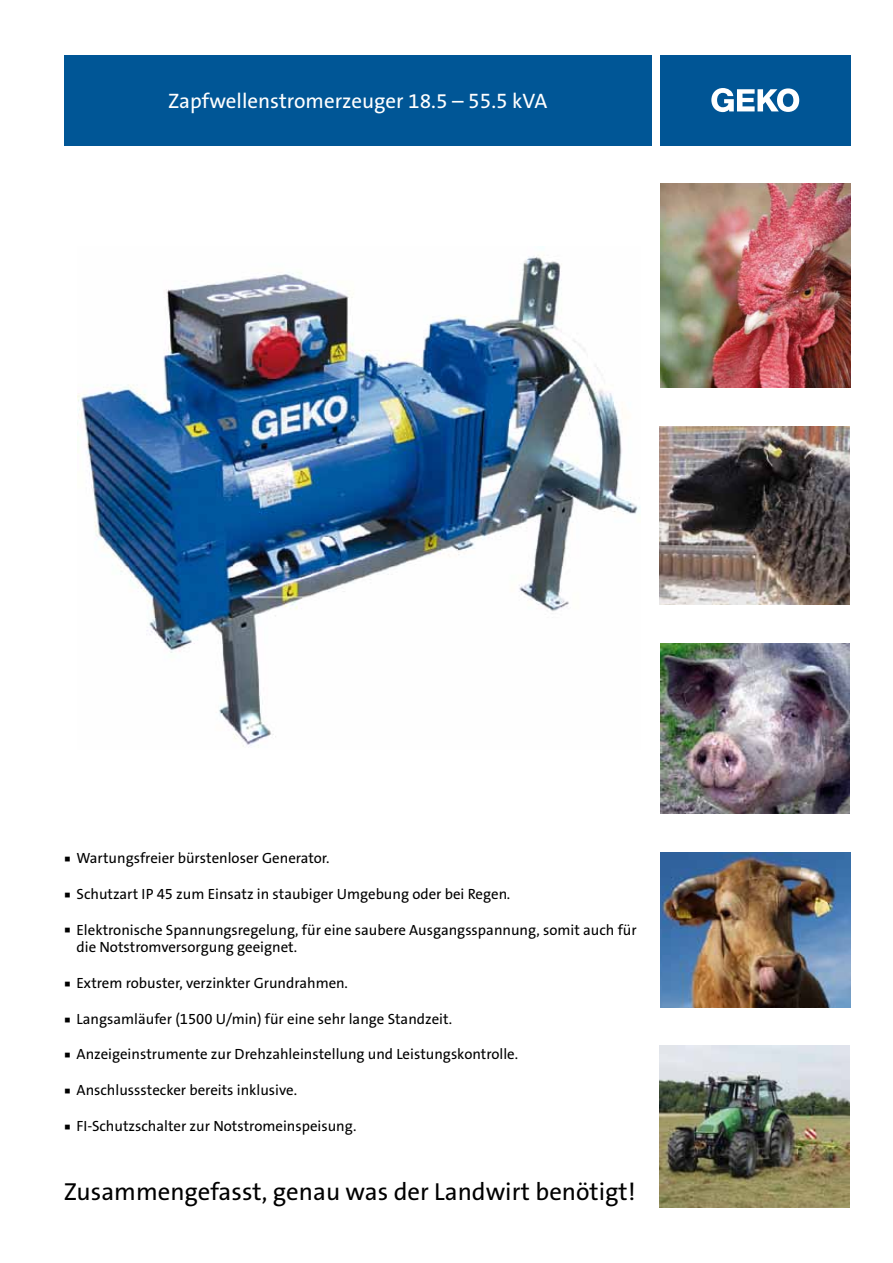
<style>
.page{position:relative;width:893px;height:1263px;background:#fff}
.page>*{position:absolute;margin:0;border:0;box-sizing:border-box;transform-origin:0 0}
.t1{font:24.75px "The Sans B LT5 Plain";color:#000}
.t2{font:21px "The Sans B W5 Plain";color:#fff}
.t3{font:14.85px/17.9px "The Sans B LT5 Plain";color:#000}
.s1{font-family:"The Sans B LT5 Plain"}
.s2{font-family:"Arial";font-size:21px}
</style>
<div class="page">
<div style="left:660px;top:55px;width:190px;height:90px;background:#005595"></div>
<svg style="left:711px;top:88px;width:88px;height:24px"></svg>
<div style="left:64px;top:55px;width:588px;height:90px;background:#005696"></div>
<img style="left:78px;top:255px;width:562px;height:492px">
<img style="left:660px;top:184px;width:190px;height:204px">
<img style="left:659px;top:426px;width:191px;height:179px">
<img style="left:660px;top:644px;width:189px;height:170px">
<img style="left:661px;top:852px;width:189px;height:155px">
<img style="left:659px;top:1046px;width:190px;height:162px">
<h2 class="t2" style="left:168px;top:88px;width:381px">Zapfwellenstromerzeuger 18.5 <span class="s1">– 55.5 kVA</span></h2>
<p class="t3" style="left:64px;top:849px;width:267px"><span class="s2">▪</span> Wartungsfreier bürstenloser Generator.</p>
<p class="t3" style="left:64px;top:885px;width:448px"><span class="s2">▪</span> Schutzart IP 45 zum Einsatz in staubiger Umgebung oder bei Regen.</p>
<p class="t3" style="left:77px;top:921px;width:562px;text-indent:-13px"><span class="s2">▪</span> Elektronische Spannungsregelung, für eine saubere Ausgangsspannung, somit auch für die Notstromversorgung geeignet.</p>
<p class="t3" style="left:64px;top:974px;width:286px"><span class="s2">▪</span> Extrem robuster, verzinkter Grundrahmen.</p>
<p class="t3" style="left:64px;top:1010px;width:390px"><span class="s2">▪</span> Langsamläufer (1500 U/min) für eine sehr lange Standzeit.</p>
<p class="t3" style="left:64px;top:1045px;width:456px"><span class="s2">▪</span> Anzeigeinstrumente zur Drehzahleinstellung und Leistungskontrolle.</p>
<p class="t3" style="left:64px;top:1081px;width:235px"><span class="s2">▪</span> Anschlussstecker bereits inklusive.</p>
<p class="t3" style="left:64px;top:1117px;width:294px"><span class="s2">▪</span> FI-Schutzschalter zur Notstromeinspeisung.</p>
<h1 class="t1" style="left:64px;top:1176px;width:573px">Zusammengefasst, genau was der Landwirt benötigt!</h1>
</div>
